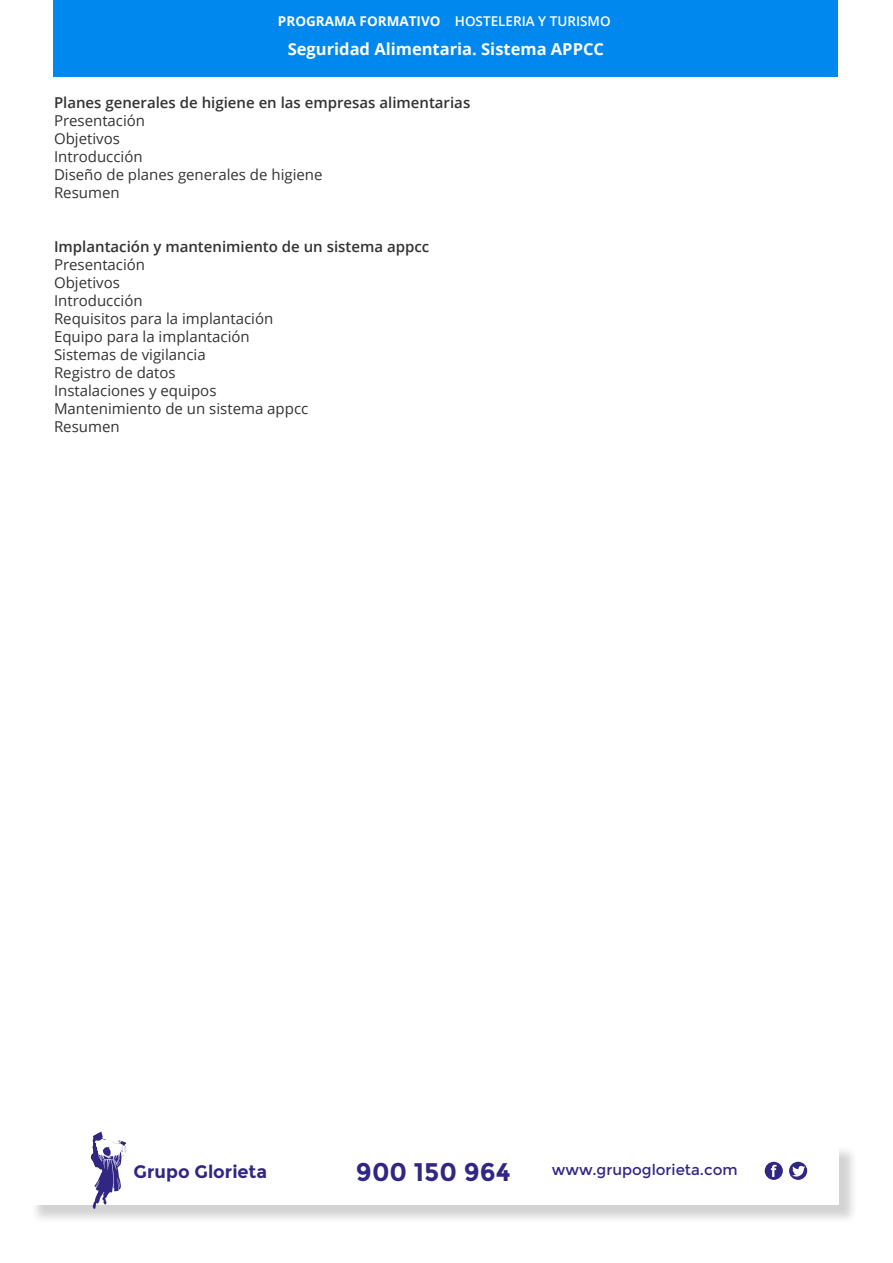
<style>
.page{position:relative;width:893px;height:1263px;background:#fff}
.page>*{position:absolute;margin:0;border:0;box-sizing:border-box;transform-origin:0 0}
.t1{font:700 25.5px "Montserrat";color:#312783}
.t2{font:700 18px "Montserrat";color:#312783}
.t3{font:700 16.5px "Open Sans";color:#fff}
.t4{font:15px "Open Sans";color:#333}
.t5{font:600 15px "Open Sans";color:#333}
.t6{font:15px "Montserrat";color:#312783}
.t7{font:600 13.5px "Open Sans";color:#fff}
.t8{font:700 13.5px "Open Sans";color:#fff}
</style>
<div class="page">
<div style="left:53px;top:0;width:785px;height:77px;background:#08e"></div>
<div style="left:30px;top:1145px;width:828px;height:79px;background:#231f20;opacity:.2"></div>
<div style="left:28px;top:1143px;width:811px;height:62px;background:#fff"></div>
<svg style="left:91px;top:1132px;width:35px;height:77px"></svg>
<div style="left:765px;top:1162px;width:18px;height:18px;background:#312783;border-radius:50%"></div>
<svg style="left:771px;top:1165px;width:6px;height:12px"></svg>
<div style="left:789px;top:1162px;width:18px;height:18px;background:#312783;border-radius:50%"></div>
<svg style="left:792px;top:1166px;width:13px;height:11px"></svg>
<p class="t8" style="left:278px;top:11px;width:164px">PROGRAMA FORMATIVO</p>
<p class="t7" style="left:455px;top:12px;width:157px">HOSTELERIA Y TURISMO</p>
<p class="t3" style="left:288px;top:37px;width:318px">Seguridad Alimentaria. Sistema APPCC</p>
<p class="t5" style="left:54px;top:92px;width:418px">Planes generales de higiene en las empresas alimentarias</p>
<p class="t4" style="left:54px;top:110px;width:93px">Presentación</p>
<p class="t4" style="left:54px;top:128px;width:67px">Objetivos</p>
<p class="t4" style="left:54px;top:146px;width:90px">Introducción</p>
<p class="t4" style="left:54px;top:164px;width:270px">Diseño de planes generales de higiene</p>
<p class="t4" style="left:54px;top:182px;width:67px">Resumen</p>
<p class="t5" style="left:54px;top:236px;width:377px">Implantación y mantenimiento de un sistema appcc</p>
<p class="t4" style="left:54px;top:254px;width:93px">Presentación</p>
<p class="t4" style="left:54px;top:272px;width:67px">Objetivos</p>
<p class="t4" style="left:54px;top:290px;width:90px">Introducción</p>
<p class="t4" style="left:54px;top:308px;width:221px">Requisitos para la implantación</p>
<p class="t4" style="left:54px;top:326px;width:197px">Equipo para la implantación</p>
<p class="t4" style="left:54px;top:344px;width:153px">Sistemas de vigilancia</p>
<p class="t4" style="left:54px;top:362px;width:123px">Registro de datos</p>
<p class="t4" style="left:54px;top:380px;width:164px">Instalaciones y equipos</p>
<p class="t4" style="left:54px;top:398px;width:256px">Mantenimiento de un sistema appcc</p>
<p class="t4" style="left:54px;top:416px;width:67px">Resumen</p>
<p class="t2" style="left:134px;top:1161px;width:135px">Grupo Glorieta</p>
<p class="t1" style="left:356px;top:1157px;width:156px">900 150 964</p>
<p class="t6" style="left:552px;top:1161px;width:187px">www.grupoglorieta.com</p>
</div>
